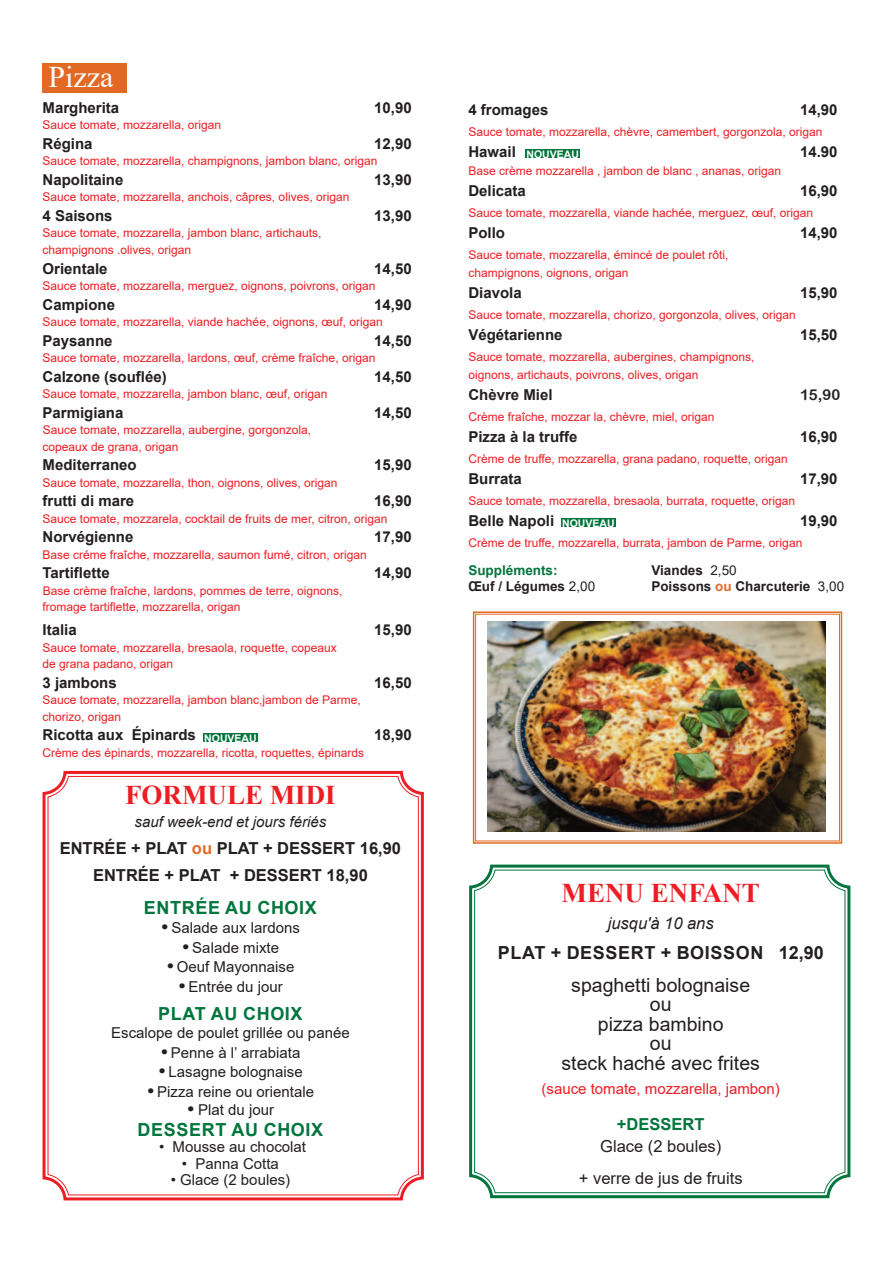
<style>
.page{position:relative;width:893px;height:1263px;background:#fff}
.page>*{position:absolute;margin:0;border:0;box-sizing:border-box;transform-origin:0 0}
.t1{font:30px "Times New Roman";color:#fff}
.t2{font:700 27px "Times New Roman";color:#ee1d23}
.t3{font:19.5px/19.5px "Arial";color:#231f20;text-align:center}
.t4{font:700 18px "Arial";letter-spacing:.035em;color:#00753c}
.t5{font:700 18px "Arial";letter-spacing:.035em;color:#231f20}
.t6{font:700 16.5px/27px "Arial";color:#231f20;text-align:center}
.t7{font:16.5px/31.5px "Arial";color:#231f20;text-align:center}
.t8{font:italic 16.5px "Arial";color:#231f20}
.t9{font:700 16.5px "Arial";color:#00753c}
.t10{font:700 15px "Arial";color:#231f20}
.t11{font:15px "Arial";color:#231f20}
.t12{font:15px "Arial";color:#ee1d23}
.t13{font:italic 15px "Arial";color:#231f20}
.t14{font:15px "Arial Rounded MT Bold";color:#231f20}
.t15{font:700 13.5px/16.2px "Arial";color:#231f20}
.t16{font:700 13.5px/16.2px "Arial";color:#00753c}
.t17{font:12px/16.5px "Arial";color:#ee1d23}
.t18{font:700 10.5px "Arial";color:#fff}
.s1{color:#e26924}
.s2{font-weight:700;font-style:italic;font-size:18px}
.s3{color:#231f20}
.s4{font-weight:400;color:#231f20}
.s5{font-weight:400}
</style>
<div class="page">
<svg style="left:469px;top:864px;width:382px;height:335px"></svg>
<svg style="left:474px;top:869px;width:372px;height:325px"></svg>
<div style="left:43px;top:63px;width:84px;height:30px;background:#e26924"></div>
<svg style="left:42px;top:770px;width:382px;height:431px"></svg>
<svg style="left:47px;top:775px;width:372px;height:421px"></svg>
<img style="left:488px;top:622px;width:337px;height:209px">
<div style="left:473px;top:611px;width:369px;height:233px;border:2px solid #e26924"></div>
<div style="left:475px;top:614px;width:365px;height:227px;border:1px solid #e26924"></div>
<div style="left:561px;top:518px;width:54px;height:9px;background:#00753c"></div>
<div style="left:203px;top:733px;width:54px;height:9px;background:#00753c"></div>
<div style="left:525px;top:149px;width:55px;height:9px;background:#00753c"></div>
<h1 class="t1" style="left:49px;top:60px;width:66px">Pizza</h1>
<p class="t10" style="left:43px;top:99px;width:78px">Margherita</p>
<p class="t10" style="left:374px;top:99px;width:39px">10,90</p>
<p class="t17" style="left:43px;top:117px;width:180px">Sauce tomate, mozzarella, origan</p>
<p class="t10" style="left:43px;top:135px;width:52px">Régina</p>
<p class="t10" style="left:374px;top:135px;width:39px">12,90</p>
<p class="t17" style="left:43px;top:153px;width:336px">Sauce tomate, mozzarella, champignons, jambon blanc, origan</p>
<p class="t10" style="left:43px;top:171px;width:82px">Napolitaine</p>
<p class="t10" style="left:374px;top:171px;width:39px">13,90</p>
<p class="t17" style="left:43px;top:189px;width:308px">Sauce tomate, mozzarella, anchois, câpres, olives, origan</p>
<p class="t10" style="left:43px;top:207px;width:72px">4 Saisons</p>
<p class="t10" style="left:374px;top:207px;width:39px">13,90</p>
<p class="t17" style="left:43px;top:225px;width:280px">Sauce tomate, mozzarella, jambon blanc, artichauts, champignons .olives, origan</p>
<p class="t10" style="left:43px;top:260px;width:67px">Orientale</p>
<p class="t10" style="left:374px;top:260px;width:39px">14,50</p>
<p class="t17" style="left:43px;top:278px;width:334px">Sauce tomate, mozzarella, merguez, oignons, poivrons, origan</p>
<p class="t10" style="left:43px;top:296px;width:74px">Campione</p>
<p class="t10" style="left:374px;top:296px;width:39px">14,90</p>
<p class="t17" style="left:43px;top:314px;width:342px">Sauce tomate, mozzarella, viande hachée, oignons, œuf, origan</p>
<p class="t10" style="left:43px;top:332px;width:72px">Paysanne</p>
<p class="t10" style="left:374px;top:332px;width:39px">14,50</p>
<p class="t17" style="left:43px;top:350px;width:334px">Sauce tomate, mozzarella, lardons, œuf, crème fraîche, origan</p>
<p class="t10" style="left:43px;top:368px;width:126px">Calzone (souflée)</p>
<p class="t10" style="left:374px;top:368px;width:39px">14,50</p>
<p class="t17" style="left:43px;top:386px;width:286px">Sauce tomate, mozzarella, jambon blanc, œuf, origan</p>
<p class="t10" style="left:43px;top:404px;width:82px">Parmigiana</p>
<p class="t10" style="left:374px;top:404px;width:39px">14,50</p>
<p class="t17" style="left:43px;top:422px;width:270px">Sauce tomate, mozzarella, aubergine, gorgonzola, copeaux de grana, origan</p>
<p class="t10" style="left:43px;top:456px;width:96px">Mediterraneo</p>
<p class="t10" style="left:374px;top:456px;width:39px">15,90</p>
<p class="t17" style="left:43px;top:474px;width:296px">Sauce tomate, mozzarella, thon, oignons, olives, origan</p>
<p class="t10" style="left:43px;top:492px;width:93px">frutti di mare</p>
<p class="t10" style="left:374px;top:492px;width:39px">16,90</p>
<p class="t17" style="left:43px;top:510px;width:346px">Sauce tomate, mozzarela, cocktail de fruits de mer, citron, origan</p>
<p class="t10" style="left:43px;top:528px;width:92px">Norvégienne</p>
<p class="t10" style="left:374px;top:528px;width:39px">17,90</p>
<p class="t17" style="left:43px;top:546px;width:326px">Base créme fraîche, mozzarella, saumon fumé, citron, origan</p>
<p class="t10" style="left:43px;top:564px;width:69px">Tartiflette</p>
<p class="t10" style="left:374px;top:564px;width:39px">14,90</p>
<p class="t17" style="left:43px;top:582px;width:301px">Base crème fraîche, lardons, pommes de terre, oignons, fromage tartiflette, mozzarella, origan</p>
<p class="t10" style="left:43px;top:621px;width:36px">Italia</p>
<p class="t10" style="left:374px;top:621px;width:39px">15,90</p>
<p class="t17" style="left:43px;top:639px;width:296px">Sauce tomate, mozzarella, bresaola, roquette, copeaux de grana padano, origan</p>
<p class="t10" style="left:43px;top:674px;width:76px">3 jambons</p>
<p class="t10" style="left:374px;top:674px;width:39px">16,50</p>
<p class="t17" style="left:43px;top:692px;width:320px">Sauce tomate, mozzarella, jambon blanc,jambon de Parme, chorizo, origan</p>
<p class="t10" style="left:43px;top:726px;width:155px">Ricotta aux Épinards</p>
<p class="t10" style="left:374px;top:726px;width:39px">18,90</p>
<p class="t17" style="left:43px;top:744px;width:323px">Crème des épinards, mozzarella, ricotta, roquettes, épinards</p>
<p class="t18" style="left:204px;top:732px;width:54px">NOUVEAU</p>
<h2 class="t2" style="left:125px;top:780px;width:212px">FORMULE MIDI</h2>
<p class="t13" style="left:135px;top:813px;width:193px">sauf week-end et jours fériés</p>
<h3 class="t6" style="left:60px;top:835px;width:343px">ENTRÉE + PLAT <span class="s1">ou</span> PLAT + DESSERT 16,90<br>ENTRÉE + PLAT + DESSERT 18,90</h3>
<h3 class="t4" style="left:144px;top:897px;width:174px">ENTRÉE AU ChOIx</h3>
<p class="t11" style="left:161px;top:920px;width:140px"><span class="s2">•</span> Salade aux lardons</p>
<p class="t11" style="left:182px;top:939px;width:99px"><span class="s2">•</span> Salade mixte</p>
<p class="t11" style="left:166px;top:959px;width:130px"><span class="s2">•</span> Oeuf Mayonnaise</p>
<p class="t11" style="left:178px;top:978px;width:106px"><span class="s2">•</span> Entrée du jour</p>
<h3 class="t4" style="left:158px;top:1004px;width:146px">PLAT AU ChOIx</h3>
<p class="t11" style="left:111px;top:1025px;width:240px">Escalope de poulet grillée ou panée</p>
<p class="t11" style="left:160px;top:1044px;width:141px"><span class="s2">•</span> Penne à l’ arrabiata</p>
<p class="t11" style="left:158px;top:1064px;width:146px"><span class="s2">•</span> Lasagne bolognaise</p>
<p class="t11" style="left:147px;top:1083px;width:169px"><span class="s2">•</span> Pizza reine ou orientale</p>
<p class="t11" style="left:187px;top:1101px;width:89px"><span class="s2">•</span> Plat du jour</p>
<h3 class="t4" style="left:138px;top:1119px;width:187px">DESSERT AU ChOIx</h3>
<p class="t11" style="left:159px;top:1139px;width:148px">• Mousse au chocolat</p>
<p class="t11" style="left:182px;top:1155px;width:98px">• Panna Cotta</p>
<p class="t11" style="left:171px;top:1172px;width:121px">• Glace (2 boules)</p>
<p class="t10" style="left:468px;top:102px;width:82px">4 fromages</p>
<p class="t10" style="left:800px;top:102px;width:39px">14,90</p>
<p class="t17" style="left:468px;top:124px;width:356px">Sauce tomate, mozzarella, chèvre, camembert, gorgonzola, origan</p>
<p class="t10" style="left:468px;top:144px;width:49px">hawail</p>
<p class="t10" style="left:800px;top:144px;width:39px">14.90</p>
<p class="t17" style="left:468px;top:163px;width:314px">Base crème mozzarella , jambon de blanc , ananas, origan</p>
<p class="t10" style="left:468px;top:183px;width:59px">Delicata</p>
<p class="t10" style="left:800px;top:183px;width:39px">16,90</p>
<p class="t17" style="left:468px;top:205px;width:346px">Sauce tomate, mozzarella, viande hachée, merguez, œuf, origan</p>
<p class="t10" style="left:468px;top:225px;width:38px">Pollo</p>
<p class="t10" style="left:800px;top:225px;width:39px">14,90</p>
<p class="t17" style="left:468px;top:246px;width:262px;line-height:18px">Sauce tomate, mozzarella, émincé de poulet rôti, champignons, oignons, origan</p>
<p class="t10" style="left:468px;top:285px;width:55px">Diavola</p>
<p class="t10" style="left:800px;top:285px;width:39px">15,90</p>
<p class="t17" style="left:468px;top:307px;width:329px">Sauce tomate, mozzarella, chorizo, gorgonzola, olives, origan</p>
<p class="t10" style="left:468px;top:327px;width:96px">Végétarienne</p>
<p class="t10" style="left:800px;top:327px;width:39px">15,50</p>
<p class="t17" style="left:468px;top:348px;width:288px;line-height:18px">Sauce tomate, mozzarella, aubergines, champignons, oignons, artichauts, poivrons, olives, origan</p>
<p class="t10" style="left:468px;top:387px;width:86px">Chèvre Miel</p>
<p class="t14" style="left:800px;top:386px;width:42px">15,90</p>
<p class="t17" style="left:468px;top:409px;width:248px">Crème fraîche, mozzar la, chèvre, miel, origan</p>
<p class="t10" style="left:468px;top:429px;width:111px">Pizza à la truffe</p>
<p class="t10" style="left:800px;top:429px;width:39px">16,90</p>
<p class="t17" style="left:468px;top:451px;width:321px">Crème de truffe, mozzarella, grana padano, roquette, origan</p>
<p class="t10" style="left:468px;top:471px;width:55px">Burrata</p>
<p class="t10" style="left:800px;top:471px;width:39px">17,90</p>
<p class="t17" style="left:468px;top:493px;width:328px">Sauce tomate, mozzarella, bresaola, burrata, roquette, origan</p>
<p class="t10" style="left:468px;top:513px;width:87px">Belle Napoli</p>
<p class="t10" style="left:800px;top:513px;width:39px">19,90</p>
<p class="t17" style="left:468px;top:535px;width:335px">Crème de truffe, mozzarella, burrata, jambon de Parme, origan</p>
<p class="t16" style="left:468px;top:562px;width:128px">Suppléments:<br><span class="s3">Œuf / Légumes</span> <span class="s4">2,00</span></p>
<p class="t18" style="left:526px;top:148px;width:54px">NOUVEAU</p>
<p class="t18" style="left:562px;top:517px;width:54px">NOUVEAU</p>
<p class="t15" style="left:651px;top:562px;width:194px">Viandes <span class="s5">2,50<br></span>Poissons <span class="s1">ou</span> Charcuterie <span class="s5">3,00</span></p>
<h2 class="t2" style="left:562px;top:878px;width:200px">MENU ENFANT</h2>
<h3 class="t8" style="left:608px;top:914px;width:107px">jusqu'à 10 ans</h3>
<h3 class="t5" style="left:498px;top:942px;width:327px">PLAT + DESSERT + BOISSON 12,90</h3>
<h3 class="t3" style="left:562px;top:975px;width:200px">spaghetti bolognaise ou<br>pizza bambino<br>ou<br>steck haché avec frites</h3>
<p class="t12" style="left:541px;top:1080px;width:240px">(sauce tomate, mozzarella, jambon)</p>
<h3 class="t9" style="left:617px;top:1115px;width:89px">+DESSERT</h3>
<h3 class="t7" style="left:579px;top:1131px;width:165px">Glace (2 boules)<br>+ verre de jus de fruits</h3>
</div>
